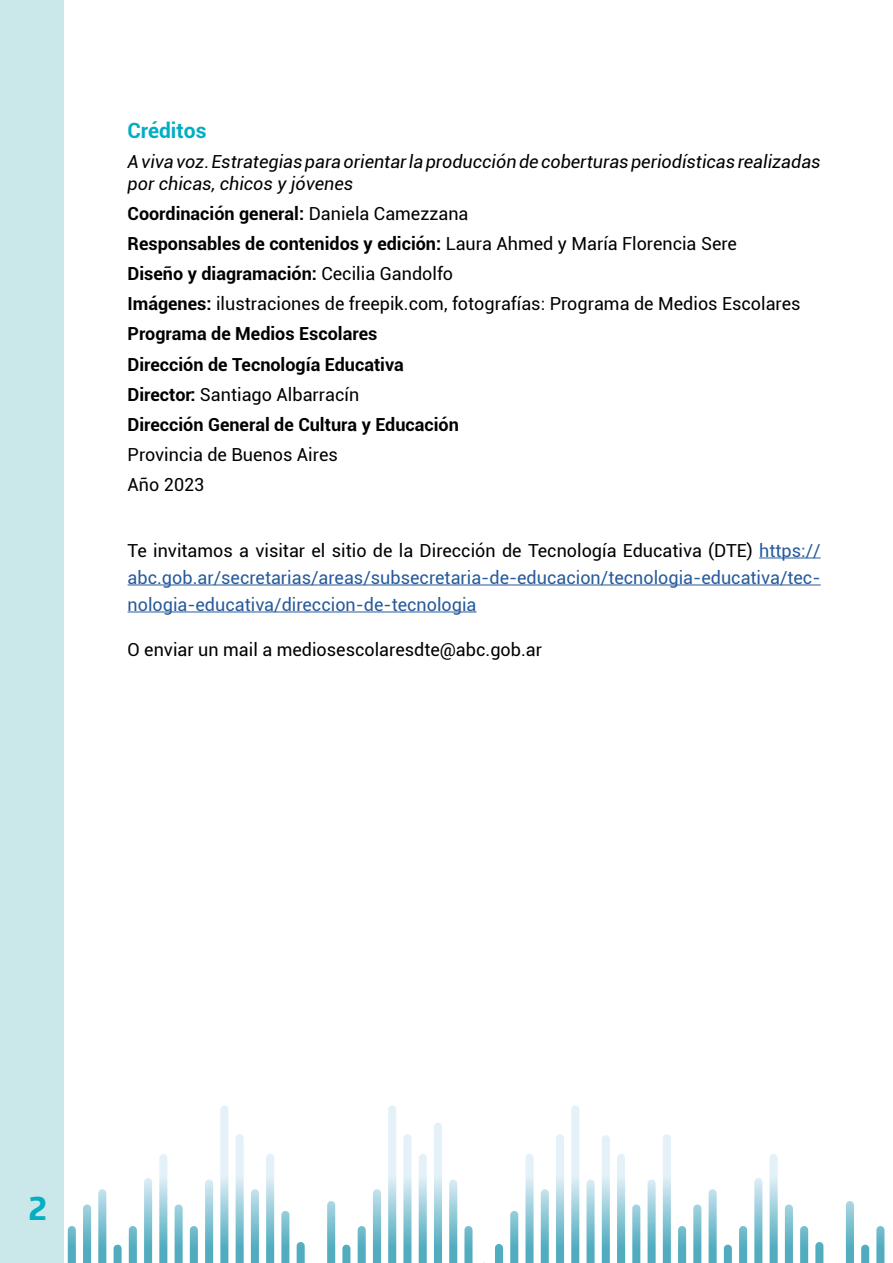
<style>
.page{position:relative;width:893px;height:1263px;background:#fff}
.page>*{position:absolute;margin:0;border:0;box-sizing:border-box;transform-origin:0 0}
.t1{font:700 31.5px "Encode Sans Narrow";color:#04afc3}
.t2{font:700 21px "Roboto";color:#00aec3}
.t3{font:700 18px/30.2px "Roboto";color:#000}
.t4{font:18px/27px "Roboto";color:#275b9b;text-align:justify}
.t5{font:italic 18px/21.6px "Roboto";color:#000}
.t6{font:18px/30.2px "Roboto";color:#000}
.s1{font-style:normal}
.s2{font-weight:400}
.s3{color:#000}
</style>
<div class="page">
<svg style="left:434px;top:1123px;width:8px;height:140px"></svg>
<svg style="left:220px;top:1105px;width:8px;height:158px"></svg>
<svg style="left:388px;top:1105px;width:8px;height:158px"></svg>
<svg style="left:159px;top:1154px;width:8px;height:109px"></svg>
<svg style="left:419px;top:1154px;width:8px;height:109px"></svg>
<svg style="left:266px;top:1154px;width:8px;height:109px"></svg>
<svg style="left:83px;top:1204px;width:8px;height:59px"></svg>
<svg style="left:175px;top:1204px;width:8px;height:59px"></svg>
<svg style="left:144px;top:1178px;width:8px;height:85px"></svg>
<svg style="left:617px;top:1154px;width:8px;height:109px"></svg>
<svg style="left:632px;top:1204px;width:8px;height:59px"></svg>
<svg style="left:602px;top:1135px;width:8px;height:128px"></svg>
<svg style="left:129px;top:1226px;width:8px;height:37px"></svg>
<svg style="left:190px;top:1226px;width:8px;height:37px"></svg>
<svg style="left:358px;top:1226px;width:8px;height:37px"></svg>
<svg style="left:464px;top:1226px;width:8px;height:37px"></svg>
<svg style="left:98px;top:1189px;width:8px;height:74px"></svg>
<svg style="left:251px;top:1189px;width:8px;height:74px"></svg>
<svg style="left:373px;top:1189px;width:8px;height:74px"></svg>
<svg style="left:236px;top:1134px;width:8px;height:129px"></svg>
<svg style="left:403px;top:1134px;width:8px;height:129px"></svg>
<svg style="left:449px;top:1179px;width:8px;height:84px"></svg>
<svg style="left:297px;top:1242px;width:8px;height:21px"></svg>
<svg style="left:281px;top:1211px;width:8px;height:52px"></svg>
<svg style="left:205px;top:1179px;width:8px;height:84px"></svg>
<svg style="left:571px;top:1105px;width:8px;height:158px"></svg>
<svg style="left:525px;top:1154px;width:9px;height:109px"></svg>
<svg style="left:541px;top:1189px;width:8px;height:74px"></svg>
<svg style="left:556px;top:1134px;width:8px;height:129px"></svg>
<svg style="left:510px;top:1211px;width:8px;height:52px"></svg>
<svg style="left:586px;top:1179px;width:9px;height:84px"></svg>
<svg style="left:495px;top:1244px;width:8px;height:19px"></svg>
<svg style="left:68px;top:1226px;width:8px;height:37px"></svg>
<svg style="left:114px;top:1244px;width:8px;height:19px"></svg>
<svg style="left:770px;top:1154px;width:8px;height:109px"></svg>
<svg style="left:693px;top:1204px;width:8px;height:59px"></svg>
<svg style="left:785px;top:1204px;width:8px;height:59px"></svg>
<svg style="left:754px;top:1178px;width:8px;height:85px"></svg>
<svg style="left:739px;top:1226px;width:8px;height:37px"></svg>
<svg style="left:800px;top:1226px;width:8px;height:37px"></svg>
<svg style="left:709px;top:1189px;width:8px;height:74px"></svg>
<svg style="left:663px;top:1134px;width:8px;height:129px"></svg>
<svg style="left:648px;top:1179px;width:8px;height:84px"></svg>
<svg style="left:678px;top:1226px;width:8px;height:37px"></svg>
<svg style="left:724px;top:1244px;width:8px;height:19px"></svg>
<svg style="left:342px;top:1244px;width:8px;height:19px"></svg>
<svg style="left:327px;top:1201px;width:8px;height:62px"></svg>
<svg style="left:876px;top:1226px;width:8px;height:37px"></svg>
<svg style="left:815px;top:1242px;width:8px;height:21px"></svg>
<svg style="left:861px;top:1244px;width:8px;height:19px"></svg>
<svg style="left:846px;top:1201px;width:8px;height:62px"></svg>
<div style="left:0;top:0;width:64px;height:1263px;background:#cae7ea"></div>
<hr style="left:759px;top:557px;width:62px;height:1px;background:#275b9b">
<hr style="left:128px;top:584px;width:693px;height:1px;background:#275b9b">
<hr style="left:128px;top:611px;width:348px;height:1px;background:#275b9b">
<p class="t2" style="left:128px;top:116px;width:80px">Créditos</p>
<p class="t5" style="left:128px;top:150px;width:695px">A viva voz<span class="s1">.</span> Estrategias para orientar la producción de coberturas periodísticas realizadas por chicas, chicos y jóvenes</p>
<p class="t3" style="left:128px;top:198px;width:674px">Coordinación general: <span class="s2">Daniela Camezzana<br></span>Responsables de contenidos y edición: <span class="s2">Laura Ahmed y María Florencia Sere<br></span>Diseño y diagramación: <span class="s2">Cecilia Gandolfo<br></span>Imágenes: <span class="s2">ilustraciones de freepik.com, fotografías: Programa de Medios Escolares </span>Programa de Medios Escolares<br>Dirección de Tecnología Educativa<br>Director: <span class="s2">Santiago Albarracín<br></span>Dirección General de Cultura y Educación</p>
<p class="t6" style="left:128px;top:439px;width:212px">Provincia de Buenos Aires<br>Año 2023</p>
<p class="t4" style="left:128px;top:536px;width:695px"><span class="s3">Te invitamos a visitar el sitio de la Dirección de Tecnología Educativa (DTE)</span> https:// abc.gob.ar/secretarias/areas/subsecretaria-de-educacion/tecnologia-educativa/tec&shy;nologia-educativa/direccion-de-tecnologia</p>
<p class="t6" style="left:128px;top:633px;width:416px">O enviar un mail a mediosescolaresdte@abc.gob.ar</p>
<h1 class="t1" style="left:29px;top:1188px;width:19px">2</h1>
</div>
